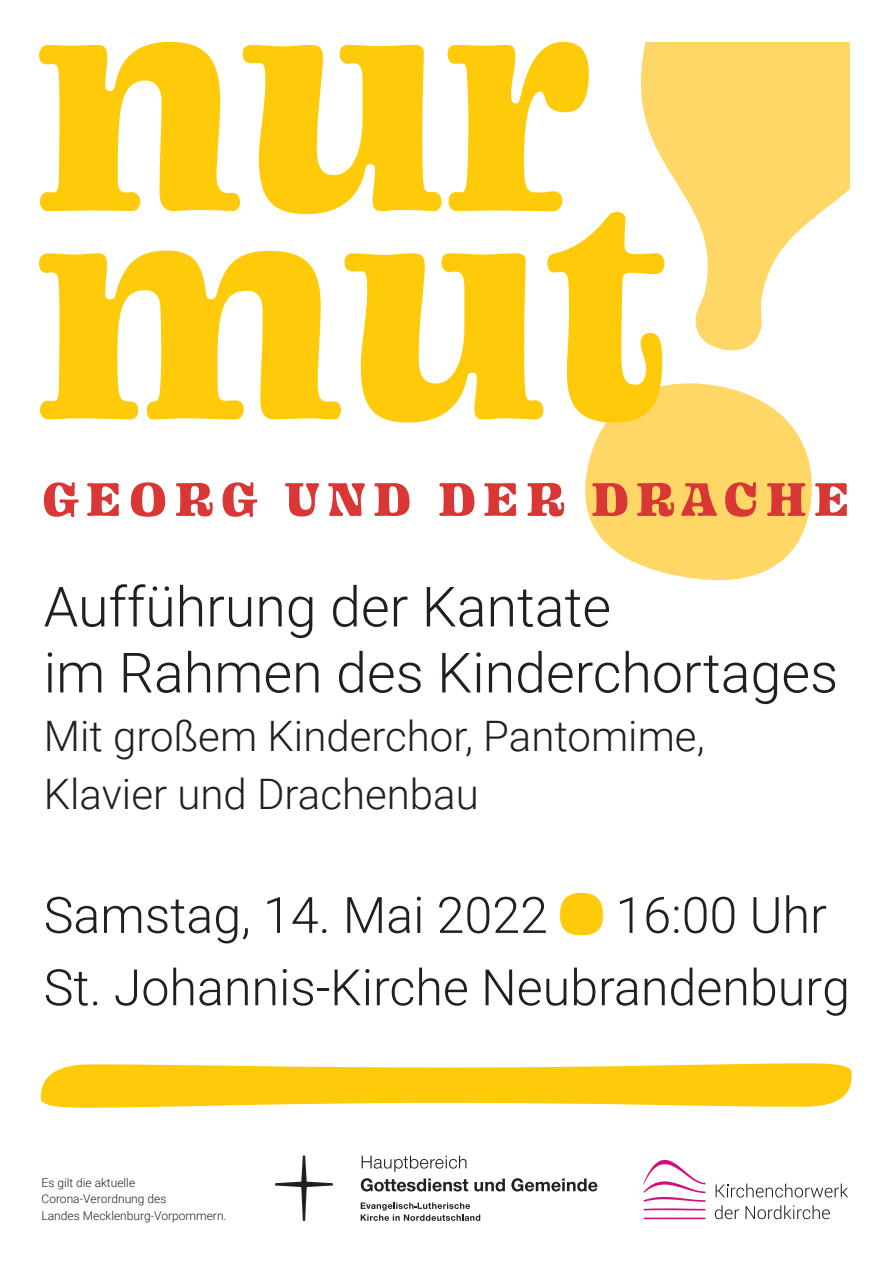
<style>
.page{position:relative;width:893px;height:1263px;background:#fff}
.page>*{position:absolute;margin:0;border:0;box-sizing:border-box;transform-origin:0 0}
.t1{font:304.95px "Ohno Blazeface 12 Point";color:#feca0a}
.t2{font:300 55.5px/66px "Roboto";color:#231f20}
.t3{font:52.2px "Ohno Blazeface 12 Point";letter-spacing:.16em;color:#d93735}
.t4{font:300 50.25px/72.3px "Roboto";color:#231f20}
.t5{font:300 42px/58.5px "Roboto";color:#231f20}
.t6{font:300 12px/16.5px "Roboto";color:#231f20}
.s1{font-family:"Ohno Blazeface 12 Point";font-weight:400;font-size:45px;color:#feca0a}
</style>
<div class="page">
<svg style="left:585px;top:43px;width:264px;height:538px;fill:#fed767"></svg>
<svg style="left:643px;top:1159px;width:205px;height:61px"></svg>
<svg style="left:361px;top:1202px;width:119px;height:19px"></svg>
<svg style="left:275px;top:1155px;width:58px;height:66px"></svg>
<svg style="left:362px;top:1156px;width:104px;height:16px"></svg>
<svg style="left:361px;top:1178px;width:107px;height:13px"></svg>
<svg style="left:474px;top:1178px;width:31px;height:13px"></svg>
<svg style="left:511px;top:1178px;width:86px;height:13px"></svg>
<svg style="left:41px;top:1063px;width:811px;height:45px"></svg>
<h1 class="t1" style="left:37px;top:-86px;width:556px">nur</h1>
<h1 class="t1" style="left:37px;top:122px;width:637px">mut</h1>
<h3 class="t3" style="left:42px;top:465px;width:808px">GEORG UND DER DRACHE</h3>
<h2 class="t2" style="left:44px;top:572px;width:796px">Aufführung der Kantate<br>im Rahmen des Kinderchortages</h2>
<h3 class="t5" style="left:44px;top:705px;width:662px">Mit großem Kinderchor, Pantomime,<br>Klavier und Drachenbau</h3>
<h3 class="t4" style="left:44px;top:877px;width:808px">Samstag, 14. Mai 2022 <span class="s1">●</span> 16:00 Uhr<br>St. Johannis-Kirche Neubrandenburg</h3>
<p class="t6" style="left:42px;top:1174px;width:186px">Es gilt die aktuelle<br>Corona-Verordnung des<br>Landes Mecklenburg-Vorpommern.</p>
</div>
